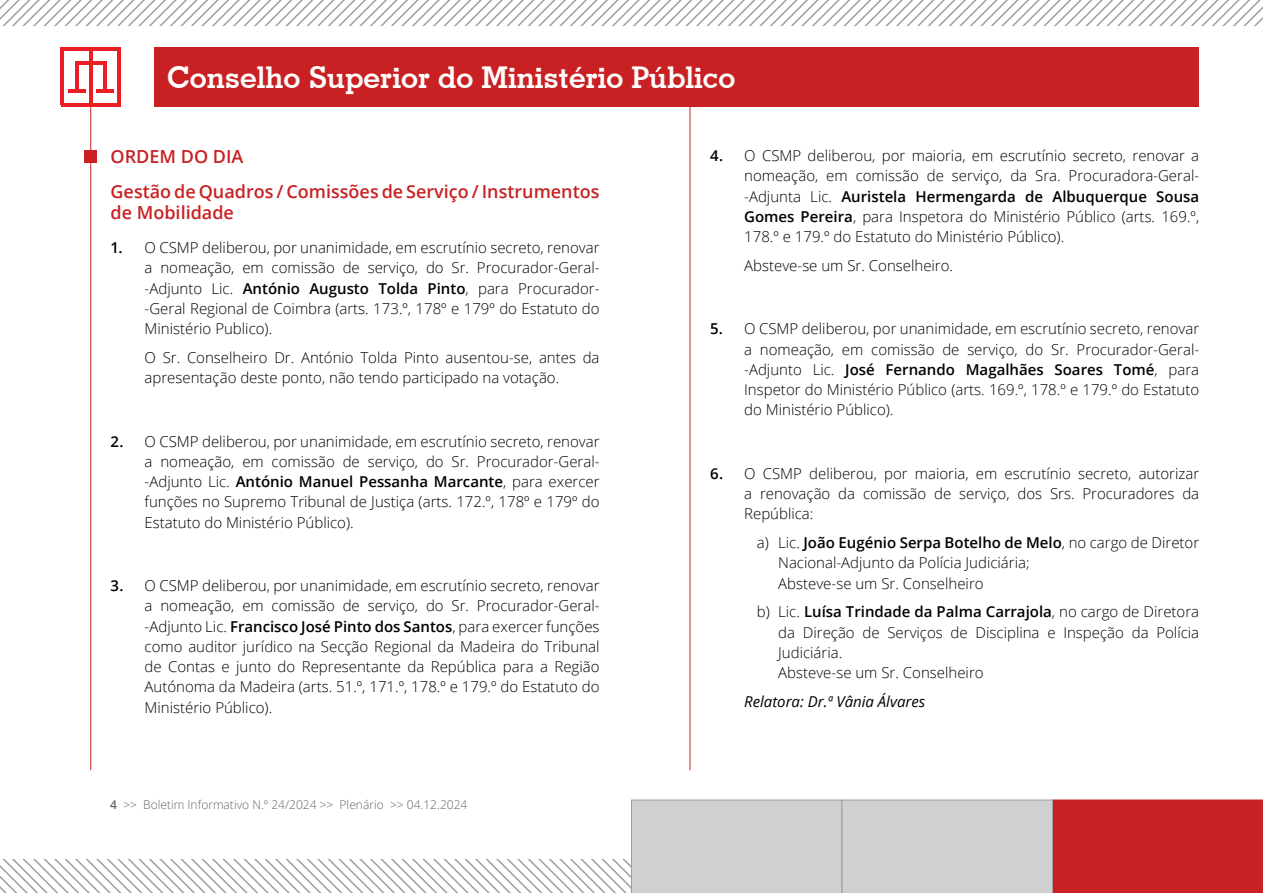
<style>
.page{position:relative;width:1263px;height:893px;background:#fff}
.page>*{position:absolute;margin:0;border:0;box-sizing:border-box;transform-origin:0 0}
.t1{font:700 30px "Geometric Slab 703 BT";color:#fff}
.t2{font:600 18px/34.3px "Open Sans";color:#c92123}
.t3{font:300 15px/20.2px "Open Sans";color:#000;text-align:justify}
.t4{font:italic 15px "Open Sans";color:#000}
.t5{font:300 12px "Open Sans";color:#646464}
.s1{font-weight:600}
</style>
<div class="page">
<svg style="left:0;top:800px;width:1263px;height:93px"></svg>
<div style="left:154px;top:47px;width:1045px;height:60px;background:#c92123"></div>
<hr style="left:90px;top:104px;width:1px;height:666px;background:#c92123">
<hr style="left:75px;top:61px;width:3px;height:31px;background:#ed1d24">
<hr style="left:61px;top:47px;width:3px;height:58px;background:#ed1d24">
<hr style="left:117px;top:49px;width:3px;height:56px;background:#ed1d24">
<hr style="left:61px;top:103px;width:59px;height:4px;background:#ed1d24">
<hr style="left:61px;top:47px;width:59px;height:4px;background:#ed1d24">
<hr style="left:89px;top:48px;width:3px;height:56px;background:#ed1d24">
<hr style="left:68px;top:89px;width:17px;height:4px;background:#ed1d24">
<hr style="left:103px;top:61px;width:3px;height:31px;background:#ed1d24">
<hr style="left:75px;top:61px;width:31px;height:4px;background:#ed1d24">
<hr style="left:96px;top:89px;width:18px;height:4px;background:#ed1d24">
<hr style="left:690px;top:104px;width:1px;height:666px;background:#c92123">
<svg style="left:0;top:0;width:1263px;height:26px"></svg>
<div style="left:84px;top:150px;width:13px;height:13px;background:#c92123"></div>
<h1 class="t1" style="left:167px;top:60px;width:570px">Conselho Superior do Ministério Público</h1>
<p class="t2" style="left:111px;top:139px;width:490px">ORDEM DO DIA<br>Gestão de Quadros / Comissões de Serviço / Instrumentos</p>
<p class="t2" style="left:111px;top:195px;width:125px">de Mobilidade</p>
<p class="t3" style="left:145px;top:237px;width:456px;text-indent:-34px"><span class="s1">1.</span> O CSMP deliberou, por unanimidade, em escrutínio secreto, renovar a nomeação, em comissão de serviço, do Sr. Procurador-Geral--Adjunto Lic. <span class="s1">António Augusto Tolda Pinto</span>, para Procurador--Geral Regional de Coimbra (arts. 173.º, 178º e 179º do Estatuto do Ministério Publico).</p>
<p class="t3" style="left:145px;top:347px;width:456px">O Sr. Conselheiro Dr. António Tolda Pinto ausentou-se, antes da apresentação deste ponto, não tendo participado na votação.</p>
<p class="t3" style="left:145px;top:431px;width:456px;text-indent:-34px"><span class="s1">2.</span> O CSMP deliberou, por unanimidade, em escrutínio secreto, renovar a nomeação, em comissão de serviço, do Sr. Procurador-Geral--Adjunto Lic. <span class="s1">António Manuel Pessanha Marcante</span>, para exercer funções no Supremo Tribunal de Justiça (arts. 172.º, 178º e 179º do Estatuto do Ministério Público).</p>
<p class="t3" style="left:145px;top:575px;width:456px;text-indent:-34px"><span class="s1">3.</span> O CSMP deliberou, por unanimidade, em escrutínio secreto, renovar a nomeação, em comissão de serviço, do Sr. Procurador-Geral--Adjunto Lic. <span class="s1">Francisco José Pinto dos Santos</span>, para exercer funções como auditor jurídico na Secção Regional da Madeira do Tribunal de Contas e junto do Representante da República para a Região Autónoma da Madeira (arts. 51.º, 171.º, 178.º e 179.º do Estatuto do Ministério Público).</p>
<p class="t5" style="left:110px;top:796px;width:359px"><span class="s1">4</span> &gt;&gt; Boletim Informativo N.º 24/2024 &gt;&gt; Plenário &gt;&gt; 04.12.2024</p>
<p class="t3" style="left:744px;top:145px;width:456px;text-indent:-34px"><span class="s1">4.</span> O CSMP deliberou, por maioria, em escrutínio secreto, renovar a nomeação, em comissão de serviço, da Sra. Procuradora-Geral--Adjunta Lic. <span class="s1">Auristela Hermengarda de Albuquerque Sousa Gomes Pereira</span>, para Inspetora do Ministério Público (arts. 169.º, 178.º e 179.º do Estatuto do Ministério Público).</p>
<p class="t3" style="left:744px;top:255px;width:210px">Absteve-se um Sr. Conselheiro.</p>
<p class="t3" style="left:744px;top:318px;width:456px;text-indent:-34px"><span class="s1">5.</span> O CSMP deliberou, por unanimidade, em escrutínio secreto, renovar a nomeação, em comissão de serviço, do Sr. Procurador-Geral--Adjunto Lic. <span class="s1">José Fernando Magalhães Soares Tomé</span>, para Inspetor do Ministério Público (arts. 169.º, 178.º e 179.º do Estatuto do Ministério Público).</p>
<p class="t3" style="left:744px;top:463px;width:456px;text-indent:-34px"><span class="s1">6.</span> O CSMP deliberou, por maioria, em escrutínio secreto, autorizar a renovação da comissão de serviço, dos Srs. Procuradores da República:</p>
<p class="t3" style="left:778px;top:532px;width:422px;text-align:left;text-indent:-21px">a) Lic. <span class="s1">João Eugénio Serpa Botelho de Melo</span>, no cargo de Diretor<br>Nacional-Adjunto da Polícia Judiciária;<br>Absteve-se um Sr. Conselheiro</p>
<p class="t3" style="left:778px;top:601px;width:422px;text-align:left;text-indent:-21px">b) Lic. <span class="s1">Luísa Trindade da Palma Carrajola</span>, no cargo de Diretora da Direção de Serviços de Disciplina e Inspeção da Polícia Judiciária.<br>Absteve-se um Sr. Conselheiro</p>
<p class="t4" style="left:744px;top:691px;width:183px">Relatora: Dr.ª Vânia Álvares</p>
</div>
